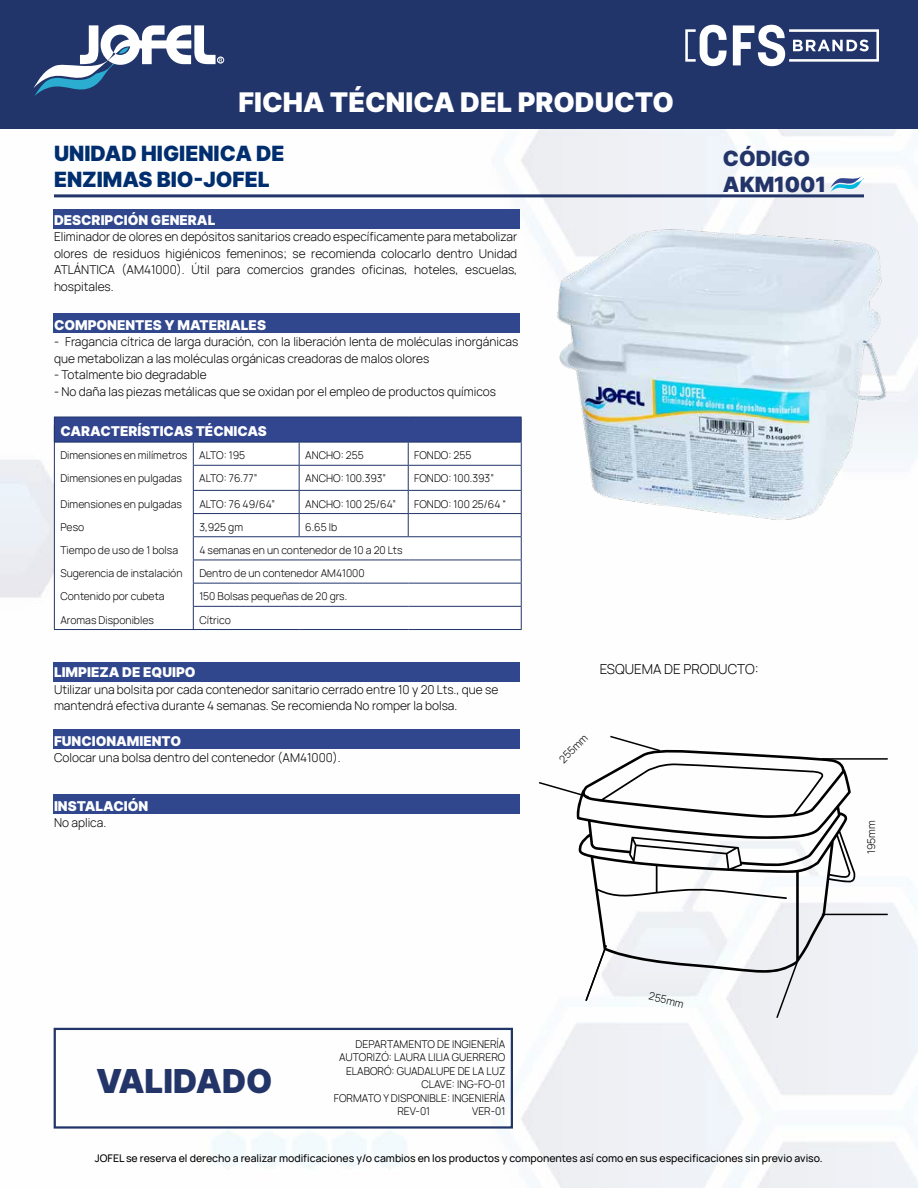
<style>
.page{position:relative;width:918px;height:1188px;background:#fff}
.page>*{position:absolute;margin:0;border:0;box-sizing:border-box;transform-origin:0 0}
.t1{font:33px "Inter";color:#233469}
.t2{font:27px "Inter";color:#fff}
.t3{font:21px/25.2px "Inter";color:#002e6e}
.t4{font:21px/25.2px "Inter";color:#233469}
.t5{font:13.5px "Inter";color:#fff}
.t6{font:300 13.5px "Manrope";color:#000}
.t7{font:300 12px/16.5px "Manrope";color:#000}
.t8{font:300 10.5px "Manrope";color:#000}
.t9{font:10.5px "Manrope";color:#000}
</style>
<div class="page">
<img style="left:0;top:128px;width:918px;height:1060px">
<div style="left:0;top:0;width:918px;height:128px;background:#21356a"></div>
<svg style="left:33px;top:25px;width:189px;height:71px"></svg>
<svg style="left:733px;top:25px;width:146px;height:41px"></svg>
<svg style="left:685px;top:25px;width:42px;height:41px"></svg>
<div style="left:217px;top:57px;width:7px;height:6px;border:1px solid #fff;border-radius:50%"></div>
<div style="left:53px;top:730px;width:466px;height:19px;background:#30478e"></div>
<div style="left:53px;top:663px;width:466px;height:19px;background:#30478e"></div>
<div style="left:53px;top:313px;width:466px;height:19px;background:#30478e"></div>
<div style="left:53px;top:210px;width:466px;height:19px;background:#30478e"></div>
<svg style="left:830px;top:176px;width:34px;height:16px"></svg>
<hr style="left:54px;top:194px;width:810px;height:3px;background:#233469">
<div style="left:54px;top:417px;width:467px;height:25px;background:#31468f"></div>
<svg style="left:55px;top:443px;width:466px;height:186px"></svg>
<hr style="left:193px;top:465px;width:106px;height:1px;background:#21356a">
<hr style="left:299px;top:465px;width:109px;height:1px;background:#21356a">
<hr style="left:408px;top:465px;width:114px;height:1px;background:#21356a">
<hr style="left:193px;top:490px;width:106px;height:1px;background:#21356a">
<hr style="left:299px;top:490px;width:109px;height:1px;background:#21356a">
<hr style="left:408px;top:490px;width:114px;height:1px;background:#21356a">
<hr style="left:193px;top:513px;width:106px;height:1px;background:#21356a">
<hr style="left:299px;top:513px;width:109px;height:1px;background:#21356a">
<svg style="left:299px;top:443px;width:1px;height:93px"></svg>
<hr style="left:408px;top:513px;width:114px;height:1px;background:#21356a">
<svg style="left:408px;top:443px;width:1px;height:93px"></svg>
<hr style="left:193px;top:536px;width:106px;height:1px;background:#21356a">
<hr style="left:299px;top:536px;width:109px;height:1px;background:#21356a">
<hr style="left:408px;top:536px;width:114px;height:1px;background:#21356a">
<hr style="left:193px;top:560px;width:106px;height:1px;background:#21356a">
<hr style="left:299px;top:560px;width:109px;height:1px;background:#21356a">
<hr style="left:408px;top:560px;width:114px;height:1px;background:#21356a">
<hr style="left:193px;top:583px;width:106px;height:1px;background:#21356a">
<hr style="left:299px;top:583px;width:109px;height:1px;background:#21356a">
<hr style="left:408px;top:583px;width:114px;height:1px;background:#21356a">
<hr style="left:193px;top:606px;width:106px;height:1px;background:#21356a">
<svg style="left:193px;top:443px;width:1px;height:186px"></svg>
<hr style="left:299px;top:606px;width:109px;height:1px;background:#21356a">
<hr style="left:408px;top:606px;width:114px;height:1px;background:#21356a">
<hr style="left:193px;top:629px;width:106px;height:1px;background:#21356a">
<hr style="left:299px;top:629px;width:109px;height:1px;background:#21356a">
<hr style="left:408px;top:629px;width:114px;height:1px;background:#21356a">
<hr style="left:54px;top:417px;width:139px;height:1px;background:#21356a">
<hr style="left:193px;top:417px;width:106px;height:1px;background:#21356a">
<hr style="left:299px;top:417px;width:109px;height:1px;background:#21356a">
<hr style="left:408px;top:417px;width:114px;height:1px;background:#21356a">
<svg style="left:521px;top:417px;width:1px;height:212px"></svg>
<hr style="left:54px;top:442px;width:139px;height:1px;background:#21356a">
<hr style="left:193px;top:442px;width:106px;height:1px;background:#21356a">
<hr style="left:299px;top:442px;width:109px;height:1px;background:#21356a">
<hr style="left:408px;top:442px;width:114px;height:1px;background:#21356a">
<hr style="left:54px;top:629px;width:141px;height:1px;background:#21356a">
<hr style="left:54px;top:425px;width:1px;height:204px;background:#21356a">
<div style="left:54px;top:1028px;width:459px;height:101px;border:2px solid #22356a"></div>
<img style="left:552px;top:225px;width:337px;height:300px">
<div style="left:53px;top:795px;width:466px;height:19px;background:#30478e"></div>
<hr style="left:822px;top:914px;width:66px;height:1px;background:#000">
<svg style="left:537px;top:781px;width:38px;height:18px"></svg>
<svg style="left:575px;top:749px;width:281px;height:224px"></svg>
<hr style="left:822px;top:758px;width:66px;height:2px;background:#000">
<svg style="left:775px;top:961px;width:24px;height:59px"></svg>
<svg style="left:584px;top:944px;width:24px;height:59px"></svg>
<svg style="left:609px;top:735px;width:53px;height:18px"></svg>
<h2 class="t2" style="left:238px;top:82px;width:437px">FICHA TÉCNICA DEL PRODUCTO</h2>
<h3 class="t3" style="left:54px;top:141px;width:232px">UNIDAD HIGIENICA DE<br>ENZIMAS BIO-JOFEL</h3>
<h3 class="t4" style="left:723px;top:146px;width:105px">CÓDIGO<br>AKM1001</h3>
<p class="t5" style="left:54px;top:210px;width:163px">DESCRIPCIÓN GENERAL</p>
<p class="t7" style="left:54px;top:228px;width:465px;text-align:justify">Eliminador de olores en depósitos sanitarios creado específicamente para metabolizar olores de residuos higiénicos femeninos; se recomienda colocarlo dentro Unidad ATLÁNTICA (AM41000). Útil para comercios grandes oficinas, hoteles, escuelas, hospitales.</p>
<p class="t5" style="left:54px;top:315px;width:214px">COMPONENTES Y MATERIALES</p>
<p class="t7" style="left:54px;top:333px;width:466px">- Fragancia cítrica de larga duración, con la liberación lenta de moléculas inorgánicas que metabolizan a las moléculas orgánicas creadoras de malos olores</p>
<p class="t7" style="left:54px;top:366px;width:154px">- Totalmente bio degradable</p>
<p class="t7" style="left:54px;top:383px;width:443px">- No daña las piezas metálicas que se oxidan por el empleo de productos químicos</p>
<p class="t5" style="left:60px;top:421px;width:208px">CARACTERÍSTICAS TÉCNICAS</p>
<p class="t8" style="left:60px;top:448px;width:186px">Dimensiones en milímetros ALTO: 195</p>
<p class="t8" style="left:305px;top:448px;width:60px">ANCHO: 255</p>
<p class="t8" style="left:414px;top:448px;width:59px">FONDO: 255</p>
<p class="t8" style="left:60px;top:471px;width:123px">Dimensiones en pulgadas</p>
<p class="t8" style="left:199px;top:471px;width:60px">ALTO: 76.77”</p>
<p class="t8" style="left:305px;top:471px;width:83px">ANCHO: 100.393”</p>
<p class="t8" style="left:414px;top:471px;width:81px">FONDO: 100.393”</p>
<p class="t8" style="left:60px;top:496px;width:123px">Dimensiones en pulgadas</p>
<p class="t8" style="left:199px;top:496px;width:77px">ALTO: 76 49/64”</p>
<p class="t8" style="left:305px;top:496px;width:92px">ANCHO: 100 25/64”</p>
<p class="t8" style="left:414px;top:496px;width:93px">FONDO: 100 25/64 “</p>
<p class="t8" style="left:60px;top:519px;width:25px">Peso</p>
<p class="t8" style="left:199px;top:519px;width:45px">3,925 gm</p>
<p class="t8" style="left:305px;top:519px;width:34px">6.65 lb</p>
<p class="t8" style="left:60px;top:543px;width:119px">Tiempo de uso de 1 bolsa</p>
<p class="t8" style="left:199px;top:543px;width:205px">4 semanas en un contenedor de 10 a 20 Lts</p>
<p class="t8" style="left:60px;top:566px;width:124px">Sugerencia de instalación</p>
<p class="t8" style="left:199px;top:566px;width:167px">Dentro de un contenedor AM41000</p>
<p class="t8" style="left:60px;top:589px;width:106px">Contenido por cubeta</p>
<p class="t8" style="left:199px;top:589px;width:149px">150 Bolsas pequeñas de 20 grs.</p>
<p class="t8" style="left:60px;top:612px;width:95px">Aromas Disponibles</p>
<p class="t8" style="left:199px;top:612px;width:33px">Cítrico</p>
<p class="t5" style="left:54px;top:663px;width:143px">LIMPIEZA DE EQUIPO</p>
<p class="t7" style="left:54px;top:681px;width:446px">Utilizar una bolsita por cada contenedor sanitario cerrado entre 10 y 20 Lts., que se mantendrá efectiva durante 4 semanas. Se recomienda No romper la bolsa.</p>
<p class="t5" style="left:54px;top:731px;width:129px">FUNCIONAMIENTO</p>
<p class="t7" style="left:54px;top:749px;width:288px">Colocar una bolsa dentro del contenedor (AM41000).</p>
<p class="t6" style="left:600px;top:660px;width:160px">ESQUEMA DE PRODUCTO:</p>
<p class="t8" style="left:556px;top:755px;width:37px;rotate:-45deg">255mm</p>
<p class="t5" style="left:54px;top:796px;width:96px">INSTALACIÓN</p>
<p class="t7" style="left:54px;top:814px;width:54px">No aplica.</p>
<p class="t8" style="left:864px;top:854px;width:35px;rotate:-90deg">195mm</p>
<h1 class="t1" style="left:96px;top:1057px;width:178px">VALIDADO</h1>
<p class="t8" style="left:355px;top:1036px;width:151px">DEPARTAMENTO DE INGIENERÍA</p>
<p class="t8" style="left:339px;top:1050px;width:168px">AUTORIZÓ: LAURA LILIA GUERRERO</p>
<p class="t8" style="left:346px;top:1063px;width:161px">ELABORÓ: GUADALUPE DE LA LUZ</p>
<p class="t8" style="left:421px;top:1077px;width:86px">CLAVE: ING-FO-01</p>
<p class="t8" style="left:334px;top:1090px;width:173px">FORMATO Y DISPONIBLE: INGENIERÍA</p>
<p class="t8" style="left:397px;top:1104px;width:34px">REV-01</p>
<p class="t8" style="left:472px;top:1104px;width:35px">VER-01</p>
<p class="t8" style="left:651px;top:988px;width:37px;rotate:14deg">255mm</p>
<p class="t9" style="left:95px;top:1151px;width:729px">JOFEL se reserva el derecho a realizar modificaciones y/o cambios en los productos y componentes así como en sus especificaciones sin previo aviso.</p>
</div>
